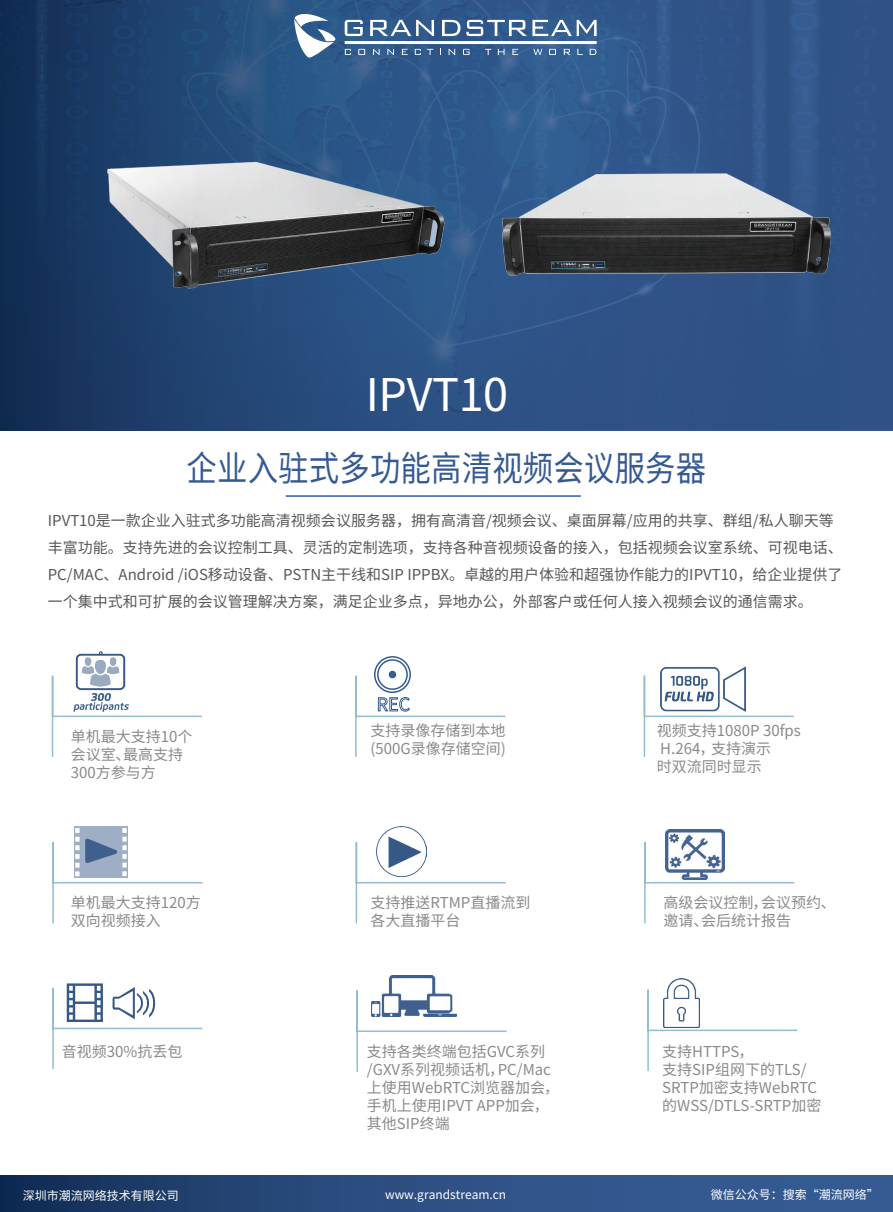
<style>
.page{position:relative;width:893px;height:1212px;background:#fff}
.page>*{position:absolute;margin:0;border:0;box-sizing:border-box;transform-origin:0 0}
.t1{font:45px "A02";letter-spacing:-.01em;color:#fff}
.t2{font:34.95px "A02";letter-spacing:.005em;color:#355a92;scale:.87 1}
.t3{font:15px/18px "A02";color:#8a8a8e}
.t4{font:15px/27px "A02";color:#57585a}
.t5{font:12px "A02";color:#fff}
</style>
<div class="page">
<hr style="left:286px;top:495px;width:294px;height:2px;background:#3e60ac">
<div style="left:0;top:1176px;width:893px;height:36px;background:linear-gradient(to right,#18355f,#3c639e)"></div>
<img style="left:0;top:0;width:893px;height:429px">
<svg style="left:294px;top:14px;width:41px;height:45px"></svg>
<svg style="left:345px;top:20px;width:18px;height:16px"></svg>
<svg style="left:370px;top:20px;width:64px;height:16px"></svg>
<svg style="left:442px;top:20px;width:18px;height:16px"></svg>
<svg style="left:466px;top:20px;width:131px;height:16px"></svg>
<svg style="left:345px;top:49px;width:6px;height:6px"></svg>
<svg style="left:358px;top:49px;width:7px;height:6px"></svg>
<svg style="left:373px;top:49px;width:7px;height:6px"></svg>
<svg style="left:387px;top:49px;width:7px;height:6px"></svg>
<svg style="left:402px;top:49px;width:6px;height:6px"></svg>
<svg style="left:415px;top:49px;width:6px;height:6px"></svg>
<svg style="left:427px;top:49px;width:6px;height:6px"></svg>
<svg style="left:449px;top:49px;width:6px;height:6px"></svg>
<svg style="left:463px;top:49px;width:7px;height:6px"></svg>
<svg style="left:485px;top:49px;width:6px;height:6px"></svg>
<svg style="left:498px;top:49px;width:7px;height:6px"></svg>
<svg style="left:512px;top:49px;width:6px;height:6px"></svg>
<svg style="left:590px;top:49px;width:6px;height:6px"></svg>
<svg style="left:549px;top:49px;width:7px;height:6px"></svg>
<svg style="left:564px;top:49px;width:6px;height:6px"></svg>
<svg style="left:577px;top:49px;width:6px;height:6px"></svg>
<svg style="left:533px;top:49px;width:9px;height:6px"></svg>
<hr style="left:345px;top:41px;width:252px;height:3px;background:#fff">
<svg style="left:51px;top:675px;width:151px;height:82px"></svg>
<svg style="left:643px;top:674px;width:151px;height:83px"></svg>
<svg style="left:647px;top:989px;width:151px;height:82px"></svg>
<svg style="left:52px;top:840px;width:151px;height:84px"></svg>
<svg style="left:644px;top:842px;width:151px;height:82px"></svg>
<img style="left:405px;top:86px;width:488px;height:291px">
<img style="left:50px;top:97px;width:436px;height:245px">
<img style="left:75px;top:826px;width:52px;height:51px">
<img style="left:663px;top:978px;width:36px;height:50px">
<svg style="left:52px;top:983px;width:151px;height:86px"></svg>
<svg style="left:355px;top:842px;width:151px;height:82px"></svg>
<svg style="left:356px;top:990px;width:151px;height:82px"></svg>
<img style="left:372px;top:975px;width:85px;height:41px">
<img style="left:377px;top:827px;width:49px;height:49px">
<div style="left:374px;top:656px;width:37px;height:37px;border:2px solid #355a92;border-radius:50%"></div>
<div style="left:377px;top:659px;width:31px;height:31px;border:2px solid #355a92;border-radius:50%"></div>
<svg style="left:355px;top:671px;width:151px;height:86px"></svg>
<img style="left:74px;top:651px;width:54px;height:61px">
<img style="left:660px;top:667px;width:85px;height:45px">
<img style="left:665px;top:830px;width:60px;height:49px">
<h1 class="t1" style="left:366px;top:369px;width:144px">IPVT10</h1>
<h2 class="t2" style="left:187px;top:449px;width:599px">企业入驻式多功能高清视频会议服务器</h2>
<p class="t4" style="left:48px;top:508px;width:796px">IPVT10是一款企业入驻式多功能高清视频会议服务器，拥有高清音/视频会议、桌面屏幕/应用的共享、群组/私人聊天等丰富功能。支持先进的会议控制工具、灵活的定制选项，支持各种音视频设备的接入，包括视频会议室系统、可视电话、PC/MAC、Android /iOS移动设备、PSTN主干线和SIP IPPBX。卓越的用户体验和超强协作能力的IPVT10，给企业提供了一个集中式和可扩展的会议管理解决方案，满足企业多点，异地办公，外部客户或任何人接入视频会议的通信需求。</p>
<p class="t3" style="left:370px;top:722px;width:137px">支持录像存储到本地(500G录像存储空间)</p>
<p class="t3" style="left:71px;top:727px;width:123px">单机最大支持10个会议室、最高支持<br>300方参与方</p>
<p class="t3" style="left:657px;top:722px;width:145px">视频支持1080P 30fps<br>H.264，支持演示<br>时双流同时显示</p>
<p class="t3" style="left:71px;top:894px;width:131px">单机最大支持120方双向视频接入</p>
<p class="t3" style="left:62px;top:1043px;width:122px">音视频30%抗丢包</p>
<p class="t3" style="left:370px;top:894px;width:161px">支持推送RTMP直播流到各大直播平台</p>
<p class="t3" style="left:367px;top:1043px;width:194px">支持各类终端包括GVC系列/GXV系列视频话机，PC/Mac上使用WebRTC浏览器加会，手机上使用IPVT APP加会，其他SIP终端</p>
<p class="t3" style="left:663px;top:894px;width:174px">高级会议控制，会议预约、邀请、会后统计报告</p>
<p class="t3" style="left:662px;top:1043px;width:161px">支持HTTPS，<br>支持SIP组网下的TLS/<br>SRTP加密支持WebRTC的WSS/DTLS-SRTP加密</p>
<p class="t5" style="left:23px;top:1189px;width:157px">深圳市潮流网络技术有限公司</p>
<p class="t5" style="left:385px;top:1188px;width:123px">www.grandstream.cn</p>
<p class="t5" style="left:711px;top:1188px;width:170px">微信公众号：搜索“潮流网络”</p>
</div>
